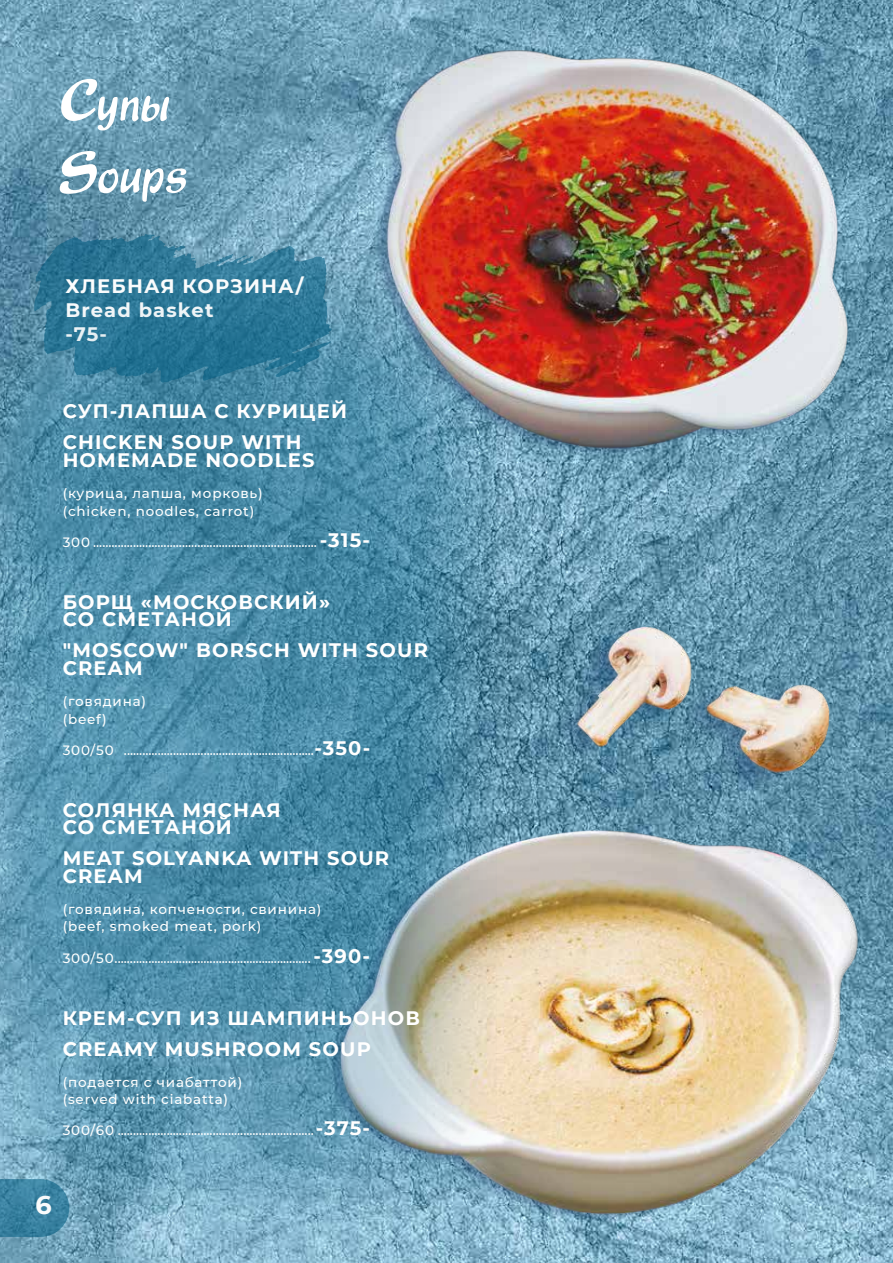
<style>
.page{position:relative;width:893px;height:1263px;background:#fff}
.page>*{position:absolute;margin:0;border:0;box-sizing:border-box;transform-origin:0 0}
.t1{font:57px/72px "Express C";color:#fff}
.t2{font:700 25.5px "Montserrat";color:#fff}
.t3{font:700 19.5px/17.5px "Montserrat";letter-spacing:.06em;color:#fff}
.t4{font:500 13.5px/17.5px "Montserrat";letter-spacing:.06em;color:#fff}
.s1{font-weight:700;font-size:19.5px}
</style>
<div class="page">
<img style="left:0;top:0;width:893px;height:1263px">
<img style="left:314px;top:976px;width:579px;height:276px">
<img style="left:358px;top:33px;width:493px;height:433px">
<svg style="left:34px;top:234px;width:298px;height:42px"></svg>
<img style="left:497px;top:466px;width:396px;height:510px">
<img style="left:0;top:276px;width:497px;height:965px">
<h1 class="t1" style="left:58px;top:65px;width:131px">Cупы<br>Soups</h1>
<h3 class="t3" style="left:65px;top:273px;width:239px;line-height:24px">ХЛЕБНАЯ КОРЗИНА/<br>Bread basket<br>-75-</h3>
<h3 class="t3" style="left:63px;top:395px;width:286px;line-height:31px">СУП-ЛАПША С КУРИЦЕЙ<br>CHICKEN SOUP WITH</h3>
<h3 class="t3" style="left:63px;top:450px;width:253px">HOMEMADE NOODLES</h3>
<p class="t4" style="left:63px;top:484px;width:202px">(курица, лапша, морковь) (chicken, noodles, carrot)</p>
<p class="t4" style="left:63px;top:533px;width:309px">300 ......................................................................... <span class="s1">-315-</span></p>
<h3 class="t3" style="left:63px;top:592px;width:269px">БОРЩ «МОСКОВСКИЙ»<br>СО СМЕТАНОЙ</h3>
<h3 class="t3" style="left:63px;top:641px;width:367px">"MOSCOW" BORSCH WITH SOUR<br>CREAM</h3>
<p class="t4" style="left:63px;top:692px;width:85px">(говядина) (beef)</p>
<p class="t4" style="left:63px;top:740px;width:309px">300/50 ..............................................................<span class="s1">-350-</span></p>
<h3 class="t3" style="left:63px;top:800px;width:220px">СОЛЯНКА МЯСНАЯ<br>СО СМЕТАНОЙ</h3>
<h3 class="t3" style="left:63px;top:849px;width:328px">MEAT SOLYANKA WITH SOUR<br>CREAM</h3>
<p class="t4" style="left:63px;top:900px;width:260px">(говядина, копчености, свинина) (beef, smoked meat, pork)</p>
<p class="t4" style="left:63px;top:948px;width:309px">300/50................................................................ <span class="s1">-390-</span></p>
<h3 class="t3" style="left:63px;top:1001px;width:359px;line-height:31px">КРЕМ-СУП ИЗ ШАМПИНЬОНОВ<br>CREAMY MUSHROOM SOUP</h3>
<p class="t4" style="left:63px;top:1073px;width:181px">(подается с чиабаттой) (served with ciabatta)</p>
<p class="t4" style="left:63px;top:1121px;width:309px">300/60 ................................................................ <span class="s1">-375-</span></p>
<h2 class="t2" style="left:35px;top:1187px;width:18px">6</h2>
</div>
